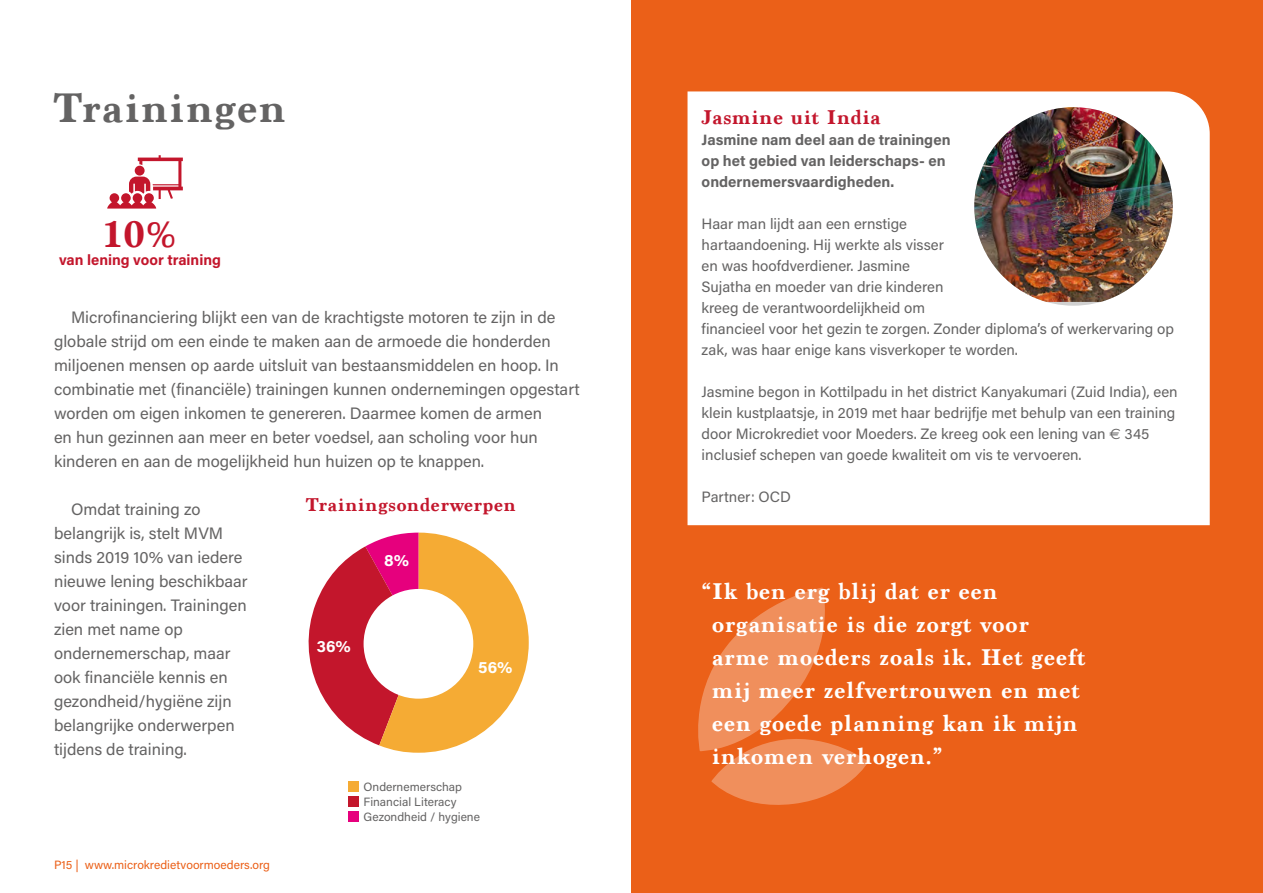
<style>
.page{position:relative;width:1263px;height:893px;background:#fff}
.page>*{position:absolute;margin:0;border:0;box-sizing:border-box;transform-origin:0 0}
.t1{font:700 43.5px "Marion";letter-spacing:.04em;color:#646363}
.t2{font:700 39px "Marion";color:#c3162c}
.t3{font:700 24px/33px "Marion";letter-spacing:.04em;color:#fff}
.t4{font:700 21px "Marion";letter-spacing:.04em;color:#c3162c}
.t5{font:700 19.5px "Marion";letter-spacing:.04em;color:#c3162c}
.t6{font:16.5px/24px "Acumin Pro";color:#646363}
.t7{font:700 16.5px "Acumin Pro";color:#fff}
.t8{font:15px/21px "Acumin Pro";color:#646363}
.t9{font:700 15px/21px "Acumin Pro";color:#646363}
.t10{font:700 14.85px "Acumin Pro";color:#c3162c}
.t11{font:12px/15px "Acumin Pro";color:#646363}
.t12{font:12px "Acumin Pro";color:#eb6018}
.s1{font-family:"Euro Sans"}
</style>
<div class="page">
<div style="left:631px;top:0;width:632px;height:893px;background:#eb6018"></div>
<svg style="left:107px;top:155px;width:76px;height:54px"></svg>
<div style="left:687px;top:91px;width:523px;height:434px;background:#fff"></div>
<svg style="left:698px;top:587px;width:171px;height:218px"></svg>
<img style="left:974px;top:107px;width:199px;height:195px">
<div style="left:349px;top:781px;width:10px;height:11px;background:#f5ab34"></div>
<div style="left:349px;top:796px;width:10px;height:10px;background:#c3162c"></div>
<div style="left:349px;top:811px;width:10px;height:10px;background:#e6007d"></div>
<svg style="left:308px;top:533px;width:221px;height:220px"></svg>
<div style="left:364px;top:589px;width:109px;height:110px;background:#fff;border-radius:50%"></div>
<h1 class="t1" style="left:54px;top:82px;width:234px">Trainingen</h1>
<h2 class="t2" style="left:104px;top:211px;width:73px">10%</h2>
<p class="t10" style="left:59px;top:249px;width:164px">van lening voor training</p>
<p class="t6" style="left:54px;top:304px;width:527px;text-indent:17px">Microfinanciering blijkt een van de krachtigste motoren te zijn in de globale strijd om een einde te maken aan de armoede die honderden miljoenen mensen op aarde uitsluit van bestaansmiddelen en hoop. In combinatie met (financiële) trainingen kunnen ondernemingen opgestart worden om eigen inkomen te genereren. Daarmee komen de armen<br>en hun gezinnen aan meer en beter voedsel, aan scholing voor hun kinderen en aan de mogelijkheid hun huizen op te knappen.</p>
<p class="t6" style="left:54px;top:496px;width:195px;text-indent:17px">Omdat training zo belangrijk is, stelt MVM sinds 2019 10% van iedere nieuwe lening beschikbaar voor trainingen. Trainingen zien met name op ondernemerschap, maar ook financiële kennis en gezondheid/hygiëne zijn belangrijke onderwerpen tijdens de training.</p>
<p class="t5" style="left:306px;top:493px;width:211px">Trainingsonderwerpen</p>
<p class="t7" style="left:384px;top:549px;width:26px">8%</p>
<p class="t7" style="left:317px;top:635px;width:36px">36%</p>
<p class="t7" style="left:478px;top:656px;width:36px">56%</p>
<p class="t12" style="left:54px;top:856px;width:217px">P15 | www.microkredietvoormoeders.org</p>
<p class="t11" style="left:364px;top:778px;width:118px">Ondernemerschap<br>Financial Literacy<br>Gezondheid / hygiene</p>
<p class="t4" style="left:702px;top:105px;width:181px">Jasmine uit India</p>
<p class="t9" style="left:702px;top:129px;width:250px">Jasmine nam deel aan de trainingen op het gebied van leiderschaps- en ondernemersvaardigheden.</p>
<p class="t8" style="left:702px;top:213px;width:474px">Haar man lijdt aan een ernstige<br>hartaandoening. Hij werkte als visser<br>en was hoofdverdiener. Jasmine<br>Sujatha en moeder van drie kinderen<br>kreeg de verantwoordelijkheid om<br>financieel voor het gezin te zorgen. Zonder diploma’s of werkervaring op zak, was haar enige kans visverkoper te worden.</p>
<p class="t8" style="left:702px;top:381px;width:478px">Jasmine begon in Kottilpadu in het district Kanyakumari (Zuid India), een klein kustplaatsje, in 2019 met haar bedrijfje met behulp van een training door Microkrediet voor Moeders. Ze kreeg ook een lening van <span class="s1">E</span> 345 inclusief schepen van goede kwaliteit om vis te vervoeren.</p>
<p class="t8" style="left:702px;top:486px;width:91px">Partner: OCD</p>
<h3 class="t3" style="left:712px;top:575px;width:375px;text-indent:-10px">“Ik ben erg blij dat er een organisatie is die zorgt voor arme moeders zoals ik. Het geeft mij meer zelfvertrouwen en met een goede planning kan ik mijn inkomen verhogen.”</h3>
</div>
